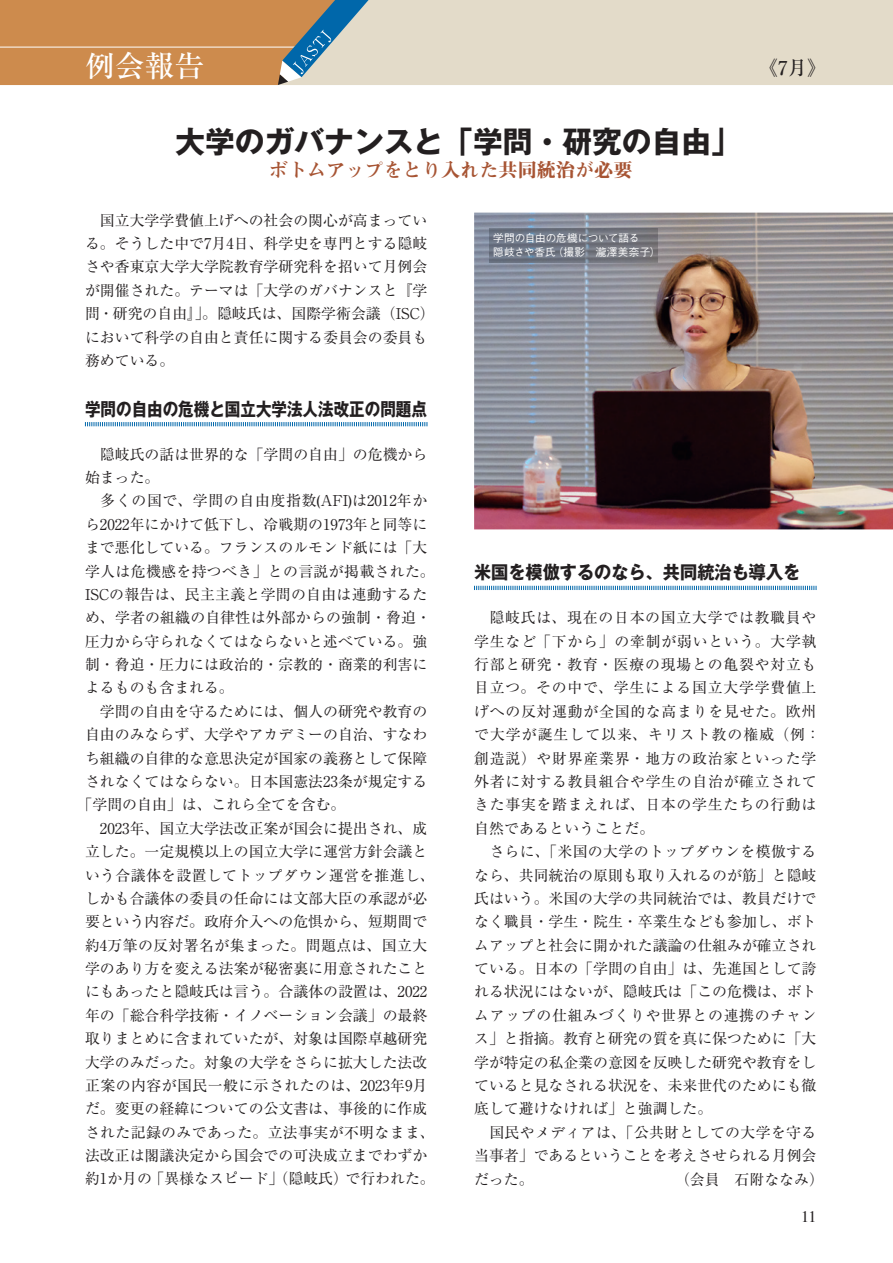
<style>
.page{position:relative;width:893px;height:1263px;background:#fff}
.page>*{position:absolute;margin:0;border:0;box-sizing:border-box;transform-origin:0 0}
.t1{font:700 29.7px "Gothic MB101 Pr 6 N";color:#231f20}
.t2{font:500 29.7px "Ryumin Pr 6 N";color:#fff}
.t3{font:19.2px "Midashi Min Pr 6 N MA31";color:#a75433}
.t4{font:500 19.2px "Ryumin Pr 6 N";color:#231f20}
.t5{font:700 18px "Gothic MB101 Pr 6 N";color:#231f20;scale:.86 1}
.t6{font:700 18px "Gothic MB101 Pr 6 N";color:#231f20;scale:.95 1}
.t7{font:15.9px "Times";color:#231f20}
.t8{font:14.85px/23.4px "Ryumin Pro";color:#231f20}
.t9{font:14.85px/23.4px "Ryumin Pro";letter-spacing:.025em;color:#231f20}
.t10{font:14.85px "Ryumin Pro";letter-spacing:.04em;color:#231f20}
.t11{font:14.85px "Ryumin Pro";letter-spacing:.03em;color:#231f20}
.t12{font:14.85px "Ryumin Pro";letter-spacing:.02em;color:#231f20}
.t13{font:500 10.65px/13.8px "Gothic BBB Pr 6 N";letter-spacing:-.005em;color:#fff}
</style>
<div class="page">
<svg style="left:85px;top:422px;width:343px;height:4px"></svg>
<svg style="left:474px;top:586px;width:343px;height:4px"></svg>
<div style="left:369px;top:0;width:524px;height:85px;background:#e3dbc9"></div>
<svg style="left:0;top:0;width:369px;height:85px"></svg>
<img style="left:474px;top:213px;width:419px;height:316px">
<img style="left:489px;top:228px;width:169px;height:34px">
<h1 class="t2" style="left:85px;top:43px;width:121px">例会報告</h1>
<p class="t4" style="left:759px;top:53px;width:68px">《7月》</p>
<h1 class="t1" style="left:175px;top:117px;width:567px">大学のガバナンスと「学問・研究の自由」</h1>
<p class="t3" style="left:269px;top:155px;width:365px">ボトムアップをとり入れた共同統治が必要</p>
<p class="t8" style="left:85px;top:207px;width:351px">　国立大学学費値上げへの社会の関心が高まっている。そうした中で7月4日、科学史を専門とする隠岐さや香東京大学大学院教育学研究科を招いて月例会が開催された。テーマは「大学のガバナンスと『学問・研究の自由』」。隠岐氏は、国際学術会議（ISC）において科学の自由と責任に関する委員会の委員も務めている。</p>
<p class="t5" style="left:85px;top:394px;width:399px">学問の自由の危機と国立大学法人法改正の問題点</p>
<p class="t8" style="left:85px;top:441px;width:344px">　隠岐氏の話は世界的な「学問の自由」の危機から</p>
<p class="t8" style="left:85px;top:465px;width:76px">始まった。</p>
<p class="t10" style="left:85px;top:489px;width:344px">　多くの国で、学問の自由度指数(AFI)は2012年か</p>
<p class="t8" style="left:85px;top:511px;width:344px">ら2022年にかけて低下し、冷戦期の1973年と同等に</p>
<p class="t8" style="left:85px;top:535px;width:344px">まで悪化している。フランスのルモンド紙には「大</p>
<p class="t9" style="left:85px;top:558px;width:351px">学人は危機感を持つべき」との言説が掲載された。</p>
<p class="t12" style="left:85px;top:583px;width:344px">ISCの報告は、民主主義と学問の自由は連動するた</p>
<p class="t8" style="left:85px;top:605px;width:347px">め、学者の組織の自律性は外部からの強制・脅迫・</p>
<p class="t8" style="left:85px;top:628px;width:344px">圧力から守られなくてはならないと述べている。強</p>
<p class="t8" style="left:85px;top:652px;width:344px">制・脅迫・圧力には政治的・宗教的・商業的利害に</p>
<p class="t8" style="left:85px;top:675px;width:150px">よるものも含まれる。</p>
<p class="t8" style="left:85px;top:698px;width:344px">　学問の自由を守るためには、個人の研究や教育の</p>
<p class="t8" style="left:85px;top:722px;width:344px">自由のみならず、大学やアカデミーの自治、すなわ</p>
<p class="t8" style="left:85px;top:745px;width:344px">ち組織の自律的な意思決定が国家の義務として保障</p>
<p class="t8" style="left:85px;top:769px;width:344px">されなくてはならない。日本国憲法23条が規定する</p>
<p class="t8" style="left:78px;top:792px;width:269px">「学問の自由」は、これら全てを含む。</p>
<p class="t8" style="left:85px;top:815px;width:344px">　2023年、国立大学法改正案が国会に提出され、成</p>
<p class="t8" style="left:85px;top:839px;width:344px">立した。一定規模以上の国立大学に運営方針会議と</p>
<p class="t9" style="left:85px;top:862px;width:351px">いう合議体を設置してトップダウン運営を推進し、</p>
<p class="t8" style="left:85px;top:886px;width:344px">しかも合議体の委員の任命には文部大臣の承認が必</p>
<p class="t8" style="left:85px;top:909px;width:344px">要という内容だ。政府介入への危惧から、短期間で</p>
<p class="t9" style="left:85px;top:932px;width:344px">約4万筆の反対署名が集まった。問題点は、国立大</p>
<p class="t8" style="left:85px;top:956px;width:344px">学のあり方を変える法案が秘密裏に用意されたこと</p>
<p class="t8" style="left:85px;top:979px;width:344px">にもあったと隠岐氏は言う。合議体の設置は、2022</p>
<p class="t8" style="left:85px;top:1002px;width:344px">年の「総合科学技術・イノベーション会議」の最終</p>
<p class="t8" style="left:85px;top:1026px;width:344px">取りまとめに含まれていたが、対象は国際卓越研究</p>
<p class="t8" style="left:85px;top:1049px;width:344px">大学のみだった。対象の大学をさらに拡大した法改</p>
<p class="t11" style="left:85px;top:1074px;width:344px">正案の内容が国民一般に示されたのは、2023年9月</p>
<p class="t8" style="left:85px;top:1096px;width:344px">だ。変更の経緯についての公文書は、事後的に作成</p>
<p class="t9" style="left:85px;top:1119px;width:351px">された記録のみであった。立法事実が不明なまま、</p>
<p class="t8" style="left:85px;top:1143px;width:344px">法改正は閣議決定から国会での可決成立までわずか</p>
<p class="t8" style="left:85px;top:1166px;width:351px">約1か月の「異様なスピード」（隠岐氏）で行われた。</p>
<p class="t13" style="left:493px;top:231px;width:169px">学問の自由の危機について語る<br>隠岐さや香氏（撮影　瀧澤美奈子）</p>
<p class="t6" style="left:474px;top:557px;width:345px">米国を模倣するのなら、共同統治も導入を</p>
<p class="t9" style="left:474px;top:605px;width:348px">　隠岐氏は、現在の日本の国立大学では教職員や学生など「下から」の牽制が弱いという。大学執行部と研究・教育・医療の現場との亀裂や対立も目立つ。その中で、学生による国立大学学費値上げへの反対運動が全国的な高まりを見せた。欧州で大学が誕生して以来、キリスト教の権威（例：創造説）や財界産業界・地方の政治家といった学外者に対する教員組合や学生の自治が確立されてきた事実を踏まえれば、日本の学生たちの行動は自然であるということだ。<br>　さらに、「米国の大学のトップダウンを模倣するなら、共同統治の原則も取り入れるのが筋」と隠岐氏はいう。米国の大学の共同統治では、教員だけでなく職員・学生・院生・卒業生なども参加し、ボトムアップと社会に開かれた議論の仕組みが確立されている。日本の「学問の自由」は、先進国として誇れる状況にはないが、隠岐氏は「この危機は、ボトムアップの仕組みづくりや世界との連携のチャンス」と指摘。教育と研究の質を真に保つために「大学が特定の私企業の意図を反映した研究や教育をしていると見なされる状況を、未来世代のためにも徹底して避けなければ」と強調した。<br>　国民やメディアは、「公共財としての大学を守る当事者」であるということを考えさせられる月例会だった。</p>
<p class="t8" style="left:675px;top:1166px;width:150px">（会員　石附ななみ）</p>
<p class="t7" style="left:801px;top:1202px;width:17px">11</p>
</div>
